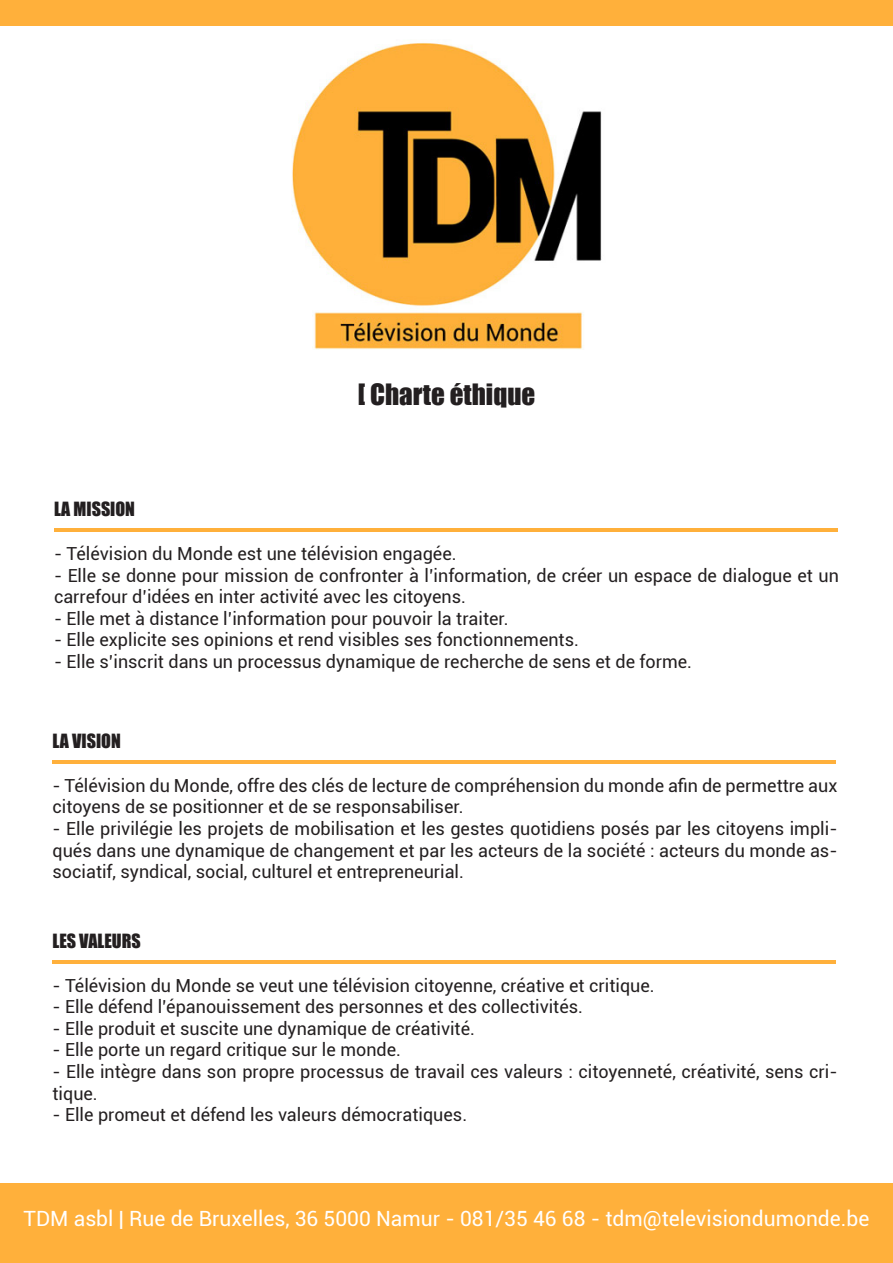
<style>
.page{position:relative;width:893px;height:1263px;background:#fff}
.page>*{position:absolute;margin:0;border:0;box-sizing:border-box;transform-origin:0 0}
.t1{font:27px "Impact";color:#231f20}
.t2{font:21px "Roboto";color:#fff}
.t3{font:18px/21.6px "Roboto";color:#231f20}
.t4{font:18px "Impact";color:#231f20}
</style>
<div class="page">
<div style="left:1px;top:1183px;width:892px;height:79px;background:#ffb03b"></div>
<div style="left:0;top:0;width:893px;height:26px;background:#ffb03b"></div>
<hr style="left:54px;top:528px;width:783px;height:4px;background:#ffb03b">
<hr style="left:52px;top:760px;width:784px;height:3px;background:#ffb03b">
<hr style="left:52px;top:960px;width:784px;height:3px;background:#ffb03b">
<img style="left:292px;top:43px;width:310px;height:307px">
<p class="t4" style="left:54px;top:495px;width:83px">LA MISSION</p>
<h1 class="t1" style="left:358px;top:374px;width:179px">[ Charte éthique</h1>
<p class="t3" style="left:54px;top:542px;width:404px">- Télévision du Monde est une télévision engagée.</p>
<p class="t3" style="left:54px;top:564px;width:786px">- Elle se donne pour mission de confronter à l’information, de créer un espace de dialogue et un carrefour d’idées en inter activité avec les citoyens.</p>
<p class="t3" style="left:54px;top:607px;width:456px">- Elle met à distance l’information pour pouvoir la traiter.</p>
<p class="t3" style="left:54px;top:628px;width:526px">- Elle explicite ses opinions et rend visibles ses fonctionnements.</p>
<p class="t3" style="left:54px;top:650px;width:639px">- Elle s’inscrit dans un processus dynamique de recherche de sens et de forme.</p>
<p class="t4" style="left:53px;top:727px;width:70px">LA VISION</p>
<p class="t3" style="left:53px;top:774px;width:786px">- Télévision du Monde, offre des clés de lecture de compréhension du monde afin de permettre aux citoyens de se positionner et de se responsabiliser.</p>
<p class="t3" style="left:53px;top:817px;width:786px;text-align:justify">- Elle privilégie les projets de mobilisation et les gestes quotidiens posés par les citoyens impli&shy;qués dans une dynamique de changement et par les acteurs de la société : acteurs du monde as&shy;sociatif, syndical, social, culturel et entrepreneurial.</p>
<p class="t4" style="left:53px;top:927px;width:90px">LES VALEURS</p>
<p class="t3" style="left:53px;top:974px;width:604px">- Télévision du Monde se veut une télévision citoyenne, créative et critique.</p>
<p class="t3" style="left:53px;top:995px;width:532px">- Elle défend l’épanouissement des personnes et des collectivités.</p>
<p class="t3" style="left:53px;top:1017px;width:424px">- Elle produit et suscite une dynamique de créativité.</p>
<p class="t3" style="left:53px;top:1038px;width:350px">- Elle porte un regard critique sur le monde.</p>
<p class="t3" style="left:53px;top:1060px;width:786px">- Elle intègre dans son propre processus de travail ces valeurs : citoyenneté, créativité, sens cri&shy;tique.</p>
<p class="t3" style="left:53px;top:1103px;width:416px">- Elle promeut et défend les valeurs démocratiques.</p>
<p class="t2" style="left:24px;top:1203px;width:847px">TDM asbl | Rue de Bruxelles, 36 5000 Namur - 081/35 46 68 - tdm@televisiondumonde.be</p>
</div>
